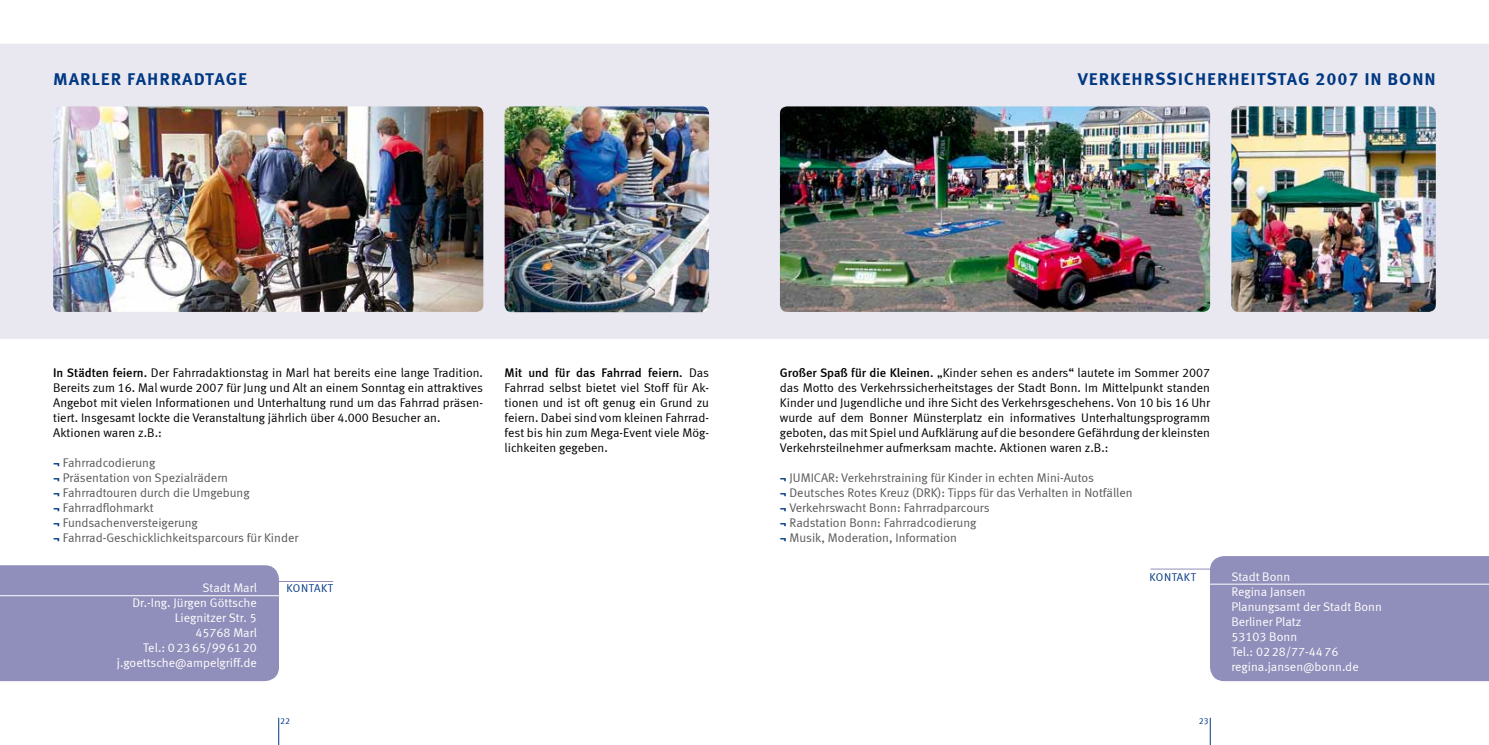
<style>
.page{position:relative;width:1489px;height:745px;background:#fff}
.page>*{position:absolute;margin:0;border:0;box-sizing:border-box;transform-origin:0 0}
.t1{font:700 17.5px "Meta Correspondence";letter-spacing:.05em;color:#003882}
.t2{font:12.5px/15px "Meta Correspondence";color:#000;text-align:justify}
.t3{font:12.5px/15px "Meta Correspondence";color:#58585a}
.t4{font:12.5px/15px "Meta Correspondence";color:#fff}
.t5{font:500 12.5px "Meta";color:#000}
.t6{font:11.25px "Meta Correspondence";letter-spacing:.03em;color:#003882}
.t7{font:8.75px "Meta Correspondence";color:#003882}
.s1{font-family:"Meta";font-weight:500}
.s2{font-weight:700;color:#003882}
.s3{font-family:"Meta Correspondence";font-weight:400}
</style>
<div class="page">
<div style="left:0;top:44px;width:1488px;height:294px;background:#e9e8f1"></div>
<div style="left:0;top:565px;width:279px;height:115px;background:#908eba"></div>
<div style="left:1209px;top:556px;width:279px;height:124px;background:#908eba"></div>
<hr style="left:1207px;top:583px;width:281px;height:1px;background:#fff">
<hr style="left:0;top:595px;width:280px;height:1px;background:#fff">
<img style="left:780px;top:106px;width:429px;height:206px">
<img style="left:1231px;top:106px;width:204px;height:206px">
<img style="left:53px;top:106px;width:430px;height:206px">
<img style="left:504px;top:106px;width:205px;height:206px">
<hr style="left:275px;top:580px;width:58px;height:1px;background:#908eba">
<hr style="left:1150px;top:568px;width:73px;height:1px;background:#908eba">
<svg style="left:278px;top:717px;width:1px;height:27px"></svg>
<svg style="left:1209px;top:717px;width:1px;height:27px"></svg>
<h1 class="t1" style="left:53px;top:68px;width:27px">MARL</h1>
<h1 class="t1" style="left:101px;top:68px;width:47px">ER FAHRRADTA</h1>
<h1 class="t1" style="left:226px;top:68px;width:23px">GE</h1>
<h1 class="t1" style="left:1077px;top:68px;width:66px">VERKEHRSSICH</h1>
<h1 class="t1" style="left:1206px;top:68px;width:54px">ERH EITSTA</h1>
<h1 class="t1" style="left:1297px;top:68px;width:126px">G 2007 IN BONN</h1>
<p class="t2" style="left:53px;top:365px;width:431px;text-align:left"><span class="s1">In Städten feiern.</span> Der Fahrradaktionstag in Marl hat bereits eine lange Tradition.<br>Bereits zum 16. Mal wurde 2007 für Jung und Alt an einem Sonntag ein attraktives Angebot mit vielen Informationen und U nterhaltung rund um das Fahrrad präsen&shy;tiert. Insgesamt lockte die Veranstaltung jährlich über 4.000 Besucher an.<br>Aktionen waren z.B.:</p>
<p class="t3" style="left:53px;top:455px;width:247px"><span class="s2">¬</span> Fahrradcodierung<br><span class="s2">¬</span> Präsentation von Spezialrädern<br><span class="s2">¬</span> Fahrradtouren durch die U mgebung<br><span class="s2">¬</span> Fahrradflohmarkt<br><span class="s2">¬</span> Fundsachenversteigerung<br><span class="s2">¬</span> Fahrrad-Geschicklichkeitsparcours für Kinder</p>
<p class="t4" style="left:117px;top:579px;width:142px;text-align:right">Stadt Marl<br>Dr.-Ing. Jürgen Göttsche<br>Liegnitzer Str. 5<br>45768 Marl<br>Tel.: 02365/996120 j.goettsche@ampelgriff.de</p>
<p class="t6" style="left:286px;top:581px;width:48px">kontakt</p>
<p class="t5" style="left:504px;top:365px;width:206px">Mit und für das Fahrrad feiern. <span class="s3">Das</span></p>
<p class="t2" style="left:504px;top:380px;width:206px">Fahrrad selbst bietet viel Stoff für Ak&shy;tionen und ist oft genug ein Grund zu feiern. Dabei sind vom kleinen Fahrrad&shy;fest bis hin zum Mega-Event viele Mög&shy;lichkeiten gegeben.</p>
<p class="t2" style="left:780px;top:365px;width:431px"><span class="s1">Großer Spaß für die Kleinen.</span> „Kinder sehen es anders“ lautete im Sommer 2007 das Motto des Verkehrssicherheitstages der Stadt Bonn. Im Mittelpunkt standen Kinder und Jugendliche und ihre Sicht des Verkehrsgeschehens. Von 10 bis 16 U hr wurde auf dem Bonner Münsterplatz ein informatives U nterhaltungsprogramm geboten, das mit Spiel und Aufklärung auf die besondere Gefährdung der kleinsten Verkehrsteilnehmer aufmerksam machte. Aktionen waren z.B.:</p>
<p class="t3" style="left:780px;top:470px;width:354px"><span class="s2">¬</span> JUM ICAR: Verkehrstraining für Kinder in echten Mini-Autos<br><span class="s2">¬</span> Deutsches Rotes Kreuz (DRK): Tipps für das Verhalten in Notfällen <span class="s2">¬</span> Verkehrswacht Bonn: Fahrradparcours<br><span class="s2">¬</span> Radstation Bonn: Fahrradcodierung<br><span class="s2">¬</span> Musik, Moderation, Information</p>
<p class="t6" style="left:1149px;top:569px;width:48px">kontakt</p>
<p class="t4" style="left:1231px;top:568px;width:152px">Stadt Bonn<br>Regina Jansen<br>Planungsamt der Stadt Bonn<br>Berliner Platz<br>53103 Bonn<br>Tel.: 0228/77-4476 regina.jansen@bonn.de</p>
<p class="t7" style="left:280px;top:715px;width:11px">22</p>
<p class="t7" style="left:1198px;top:715px;width:11px">23</p>
</div>
